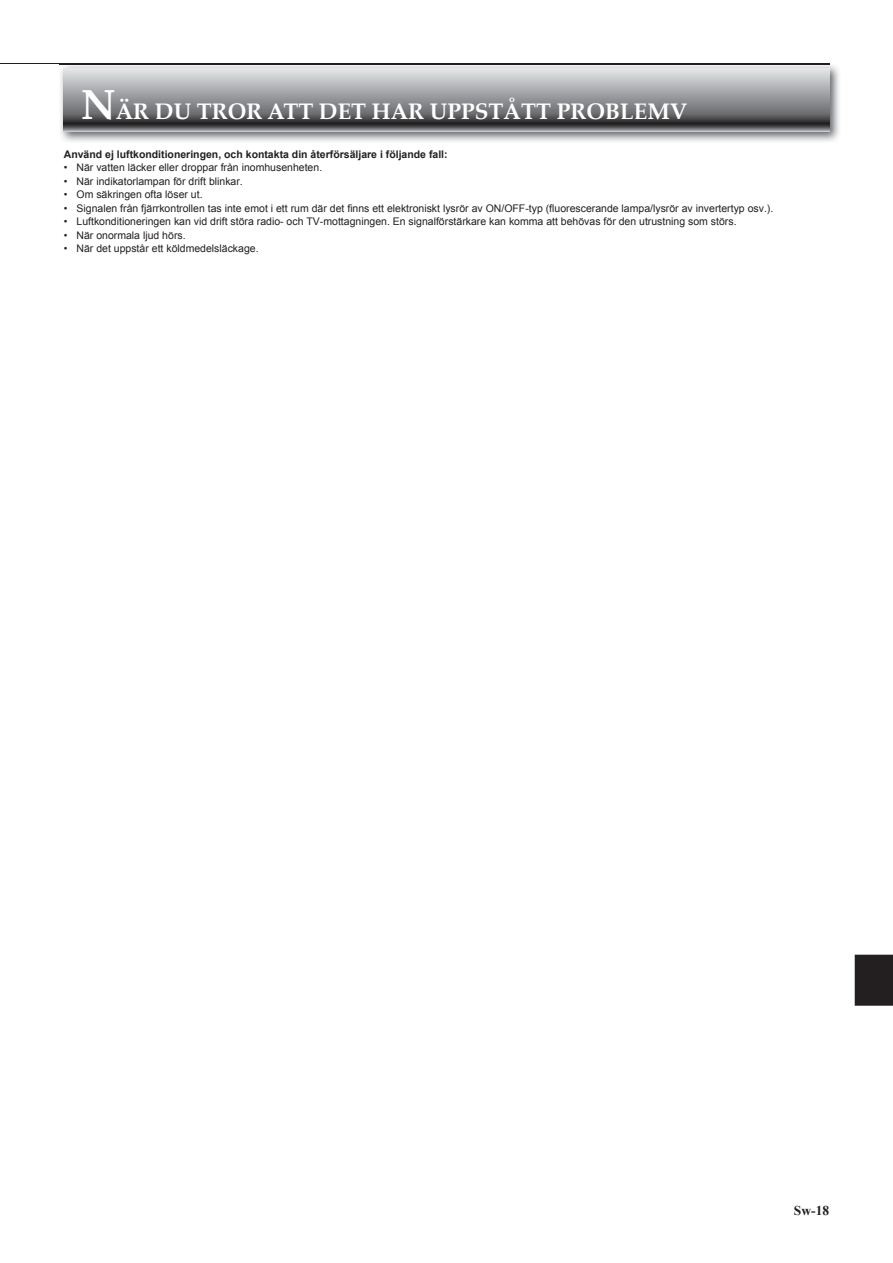
<style>
.page{position:relative;width:893px;height:1263px;background:#fff}
.page>*{position:absolute;margin:0;border:0;box-sizing:border-box;transform-origin:0 0}
.t1{font:700 22.5px "Palatino Linotype";color:#fff}
.t2{font:700 13.5px "Times New Roman";color:#231f20}
.t3{font:10.5px "Arial";color:#231f20}
.t4{font:700 10.5px "Arial";color:#231f20}
.s1{font-size:42px}
</style>
<div class="page">
<div style="left:855px;top:955px;width:38px;height:51px;background:#231f20"></div>
<hr style="left:0;top:63px;width:829px;height:1px;background:#231f20">
<img style="left:59px;top:63px;width:780px;height:79px">
<img style="left:59px;top:63px;width:770px;height:1px">
<svg style="left:64px;top:68px;width:765px;height:64px;background:#919295"></svg>
<h1 class="t1" style="left:81px;top:98px;width:608px"><span class="s1">N</span>ÄR DU TROR ATT DET HAR UPPSTÅTT PROBLEMV</h1>
<p class="t4" style="left:64px;top:147px;width:385px">Använd ej luftkonditioneringen, och kontakta din återförsäljare i följande fall:</p>
<p class="t3" style="left:64px;top:161px;width:260px">• När vatten läcker eller droppar från inomhusenheten.</p>
<p class="t3" style="left:64px;top:174px;width:181px">• När indikatorlampan för drift blinkar.</p>
<p class="t3" style="left:64px;top:188px;width:140px">• Om säkringen ofta löser ut.</p>
<p class="t3" style="left:64px;top:201px;width:711px">• Signalen från fjärrkontrollen tas inte emot i ett rum där det finns ett elektroniskt lysrör av ON/OFF-typ (fluorescerande lampa/lysrör av invertertyp osv.).</p>
<p class="t3" style="left:64px;top:215px;width:674px">• Luftkonditioneringen kan vid drift störa radio- och TV-mottagningen. En signalförstärkare kan komma att behövas för den utrustning som störs.</p>
<p class="t3" style="left:64px;top:228px;width:123px">• När onormala ljud hörs.</p>
<p class="t3" style="left:64px;top:242px;width:196px">• När det uppstår ett köldmedelsläckage.</p>
<p class="t2" style="left:794px;top:1205px;width:37px">Sw-18</p>
</div>
